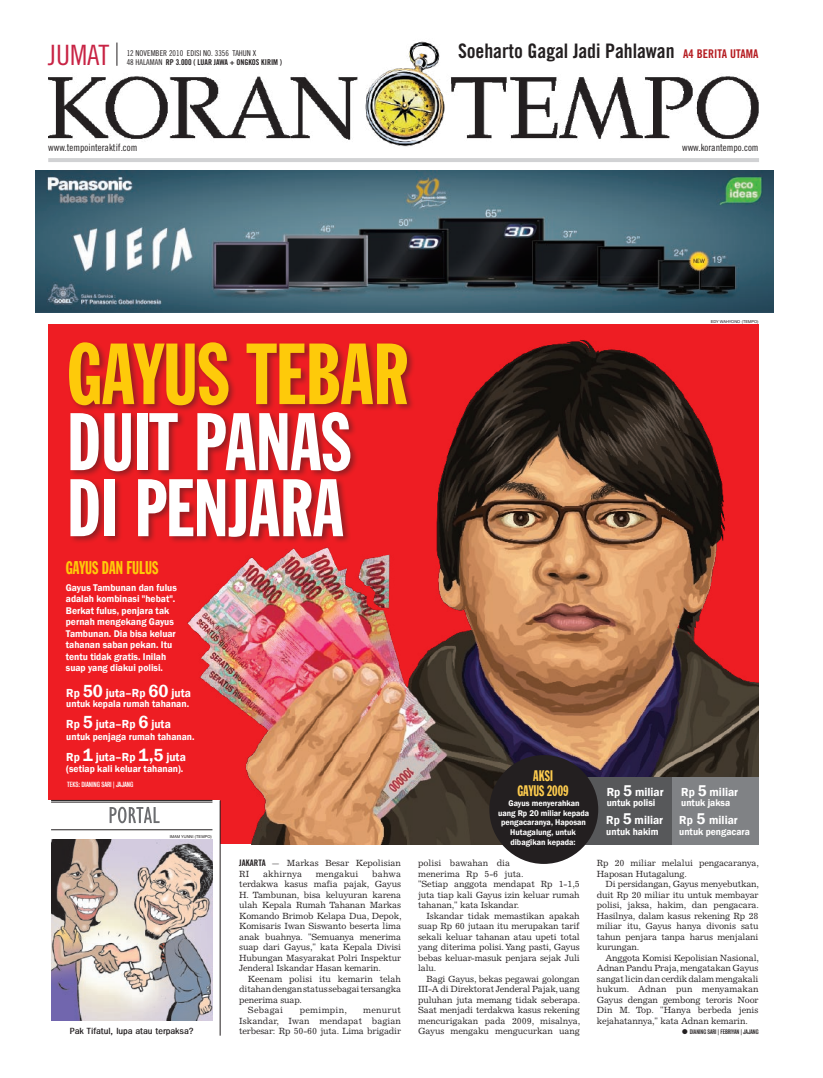
<style>
.page{position:relative;width:823px;height:1078px;background:#fff}
.page>*{position:absolute;margin:0;border:0;box-sizing:border-box;transform-origin:0 0}
.t1{font:85px "Franklin Gothic Extra Cond";letter-spacing:.02em;color:#feca0a}
.t2{font:80px/66px "Franklin Gothic Extra Cond";color:#fff}
.t3{font:28px "Trade Gothic Cond Eighteen";color:#c82344}
.t4{font:20px "Trade Gothic Bold Cond Twenty";letter-spacing:-.005em;color:#231f20}
.t5{font:18px "Franklin Gothic Extra Cond";color:#feca0a;scale:.95 1}
.t6{font:14.9px/14.9px "Franklin Gothic Extra Cond";color:#fecc4e;text-align:center;scale:.95 1}
.t7{font:600 12px "Franklin Gothic";color:#fff;scale:.95 1}
.t8{font:600 10px/11.5px "Franklin Gothic";color:#fff;scale:.95 1}
.t9{font:10px "Trade Gothic Cond Eighteen";color:#231f20}
.t10{font:9px/10.5px "Excelsior";letter-spacing:-.02em;color:#231f20;text-align:justify}
.t11{font:700 9px "Franklin Gothic";color:#231f20;scale:.9 1}
.t12{font:9px "Excelsior";letter-spacing:.015em;color:#231f20}
.t13{font:9px "Excelsior";letter-spacing:.025em;color:#231f20}
.t14{font:600 8.5px/9.8px "Franklin Gothic";color:#fff;text-align:center;scale:.95 1}
.t15{font:8px "Trade Gothic Bold Cond Twenty";color:#231f20}
.t16{font:8px "Trade Gothic Cond Eighteen";color:#231f20}
.t17{font:6.8px "Bureau Grotesque Three Three";letter-spacing:-.01em;color:#fff}
.t18{font:6px "Bureau Grotesque Three Three";letter-spacing:-.01em;color:#231f20}
.t19{font:4px "Helvetica";color:#231f20}
.s1{font-size:12px;color:#b51b20}
.s2{font-family:"Trade Gothic Cond Eighteen"}
.s3{font-size:18px}
.s4{font-family:"Trade Gothic Bold Cond Twenty"}
.s5{font-size:16px}
</style>
<div class="page">
<img style="left:89px;top:41px;width:669px;height:106px">
<div style="left:48px;top:324px;width:710px;height:519px;background:#ee1d23"></div>
<img style="left:187px;top:340px;width:571px;height:503px">
<div style="left:578px;top:777px;width:180px;height:67px;background:#57585a"></div>
<div style="left:671px;top:777px;width:87px;height:67px;background:#808285"></div>
<div style="left:48px;top:799px;width:171px;height:240px;background:#fff"></div>
<div style="left:66px;top:339px;width:448px;height:239px;background:#231f20;opacity:.45"></div>
<div style="left:0;top:58px;width:89px;height:130px;background:#231f20;opacity:.45"></div>
<hr style="left:48px;top:158px;width:710px;height:4px;background:#d1d2d4">
<hr style="left:51px;top:829px;width:161px;height:1px;background:#231f20">
<hr style="left:51px;top:801px;width:161px;height:1px;background:#231f20">
<hr style="left:51px;top:800px;width:161px;height:1px;background:#231f20">
<hr style="left:220px;top:800px;width:1px;height:235px;background:#231f20">
<img style="left:51px;top:839px;width:161px;height:181px">
<svg style="left:109px;top:806px;width:50px;height:17px"></svg>
<div style="left:0;top:181px;width:241px;height:317px;background:#231f20;opacity:.65"></div>
<img style="left:36px;top:170px;width:737px;height:142px">
<div style="left:489px;top:754px;width:109px;height:109px;background:#231f20;border-radius:50%"></div>
<svg style="left:117px;top:43px;width:1px;height:23px"></svg>
<h3 class="t3" style="left:48px;top:38px;width:63px">JUMAT</h3>
<p class="t16" style="left:127px;top:48px;width:131px">12 november 2010 edisi no. 3356 ta-hun X</p>
<h3 class="t4" style="left:458px;top:39px;width:301px">SOEHARTO GAGAL JADI PAHLAWAN <span class="s1">A4 BERITA UTAMA</span></h3>
<p class="t15" style="left:127px;top:57px;width:157px"><span class="s2">48 ha-la-man</span> RP 3.000 ( LUAR JAWA + ONGKOS KIRIM )</p>
<p class="t9" style="left:48px;top:141px;width:91px">www.tempointeraktif.com</p>
<p class="t9" style="left:681px;top:141px;width:78px">www.korantempo.com</p>
<h1 class="t1" style="left:67px;top:326px;width:342px">GAYUS TEBAR</h1>
<h2 class="t2" style="left:67px;top:407px;width:284px">DUIT PANAS<br>DI PENJARA</h2>
<h3 class="t5" style="left:66px;top:557px;width:99px">GAYUS DAN FULUS</h3>
<p class="t8" style="left:66px;top:581px;width:118px">Gayus Tambunan dan fulus adalah kombinasi "hebat".<br>Berkat fulus, penjara tak pernah mengekang Gayus<br>Tambunan. Dia bisa keluar tahanan saban pekan. Itu tentu tidak gratis. Inilah suap yang diakui polisi.</p>
<h3 class="t7" style="left:66px;top:685px;width:133px">Rp <span class="s3">50</span> juta–Rp <span class="s3">60</span> juta</h3>
<p class="t8" style="left:66px;top:698px;width:131px">untuk kepala rumah tahanan.</p>
<h3 class="t7" style="left:66px;top:716px;width:111px">Rp <span class="s3">5</span> juta–Rp <span class="s3">6</span> juta</h3>
<p class="t8" style="left:66px;top:731px;width:136px">untuk penjaga rumah tahanan.</p>
<h3 class="t7" style="left:66px;top:749px;width:127px">Rp <span class="s3">1</span> juta–Rp <span class="s3">1,5</span> juta</h3>
<p class="t8" style="left:66px;top:762px;width:125px">(setiap kali keluar tahanan).</p>
<p class="t17" style="left:67px;top:780px;width:56px">TEKS: DIAN ING SARI | JAJAN</p>
<p class="t17" style="left:130px;top:780px;width:5px">G</p>
<p class="t19" style="left:170px;top:834px;width:43px">IMAM YUNNI (TEMPO)</p>
<p class="t11" style="left:70px;top:1025px;width:139px">Pak Tifatul, lupa atau terpaksa?</p>
<p class="t10" style="left:239px;top:857px;width:163px"><span class="s4">JAKARTA</span> — Markas Besar Kepolisian<br>RI</p>
<p class="t10" style="left:239px;top:868px;width:164px;text-indent:133px">bahwa terdakwa kasus mafia pajak, Gayus H. Tambunan, bisa keluyuran karena ulah Kepala Rumah Tahanan Markas Komando Brimob Kelapa Dua, Depok, Komisaris Iwan Siswanto beserta lima anak buahnya. "Semuanya menerima suap dari Gayus," kata Kepala Divisi Hubungan Masyarakat Polri Inspektur Jenderal Iskandar Hasan kemarin.</p>
<p class="t10" style="left:248px;top:973px;width:154px">Keenam polisi itu kemarin telah</p>
<p class="t10" style="left:239px;top:983px;width:163px">ditahan dengan status sebagai tersangka</p>
<p class="t10" style="left:239px;top:994px;width:64px">penerima suap.</p>
<p class="t13" style="left:248px;top:1004px;width:37px">Sebagai</p>
<p class="t13" style="left:299px;top:1004px;width:49px">pemimpin,</p>
<p class="t12" style="left:263px;top:868px;width:40px">akhirnya</p>
<p class="t12" style="left:315px;top:868px;width:44px">mengakui</p>
<p class="t10" style="left:239px;top:1004px;width:163px;text-indent:124px">menurut Iskandar, Iwan mendapat bagian terbesar: Rp 50-60 juta. Lima brigadir</p>
<p class="t19" style="left:710px;top:319px;width:49px">EDY WAHYONO (TEMPO)</p>
<h3 class="t6" style="left:517px;top:768px;width:55px">AKSI<br>GAYUS 2009</h3>
<p class="t14" style="left:497px;top:798px;width:97px">Gayus menyerahkan<br>uang Rp 20 miliar kepada pengacaranya, Haposan<br>Hutagalung, untuk dibagikan kepada:</p>
<p class="t10" style="left:418px;top:857px;width:163px;text-align:left">polisi bawahan dia<br>menerima Rp 5-6 juta.<br>"Setiap anggota mendapat Rp 1-1,5 juta tiap kali Gayus izin keluar rumah tahanan," kata Iskandar.</p>
<p class="t10" style="left:418px;top:910px;width:163px;text-indent:9px">Iskandar tidak memastikan apakah suap Rp 60 jutaan itu merupakan tarif sekali keluar tahanan atau upeti total yang diterima polisi. Yang pasti, Gayus bebas keluar-masuk penjara sejak Juli lalu.</p>
<p class="t10" style="left:418px;top:973px;width:163px;text-indent:9px">Bagi Gayus, bekas pegawai golongan III-A di Direktorat Jenderal Pajak, uang puluhan juta memang tidak seberapa.<br>Saat menjadi terdakwa kasus rekening mencurigakan pada 2009, misalnya, Gayus mengaku mengucurkan uang</p>
<h3 class="t7" style="left:606px;top:784px;width:61px">Rp <span class="s5">5</span> miliar</h3>
<p class="t8" style="left:606px;top:796px;width:53px">untuk polisi</p>
<h3 class="t7" style="left:606px;top:812px;width:61px">Rp <span class="s5">5</span> miliar</h3>
<p class="t8" style="left:606px;top:825px;width:56px">untuk hakim</p>
<h3 class="t7" style="left:680px;top:784px;width:61px">Rp <span class="s5">5</span> miliar</h3>
<p class="t8" style="left:680px;top:796px;width:53px">untuk jaksa</p>
<h3 class="t7" style="left:678px;top:812px;width:63px">Rp <span class="s5">5</span> miliar</h3>
<p class="t8" style="left:678px;top:825px;width:76px">untuk pengacara</p>
<p class="t10" style="left:596px;top:857px;width:164px">Rp 20 miliar melalui pengacaranya,<br>Haposan Hutagalung.</p>
<p class="t10" style="left:596px;top:878px;width:163px;text-indent:9px">Di persidangan, Gayus menyebutkan, duit Rp 20 miliar itu untuk membayar polisi, jaksa, hakim, dan pengacara.<br>Hasilnya, dalam kasus rekening Rp 28 miliar itu, Gayus hanya divonis satu tahun penjara tanpa harus menjalani kurungan.</p>
<p class="t10" style="left:596px;top:952px;width:163px;text-indent:9px">Anggota Komisi Kepolisian Nasional, Adnan Pandu Praja, mengatakan Gayus sangat licin dan cerdik dalam mengakali hukum. Adnan pun menyamakan Gayus dengan gembong teroris Noor Din M. Top. "Hanya berbeda jenis kejahatannya," kata Adnan kemarin.</p>
<p class="t18" style="left:681px;top:1028px;width:67px">● DIAN ING SARI | FEBRIYAN | JAJAN</p>
<p class="t18" style="left:755px;top:1028px;width:4px">G</p>
</div>
